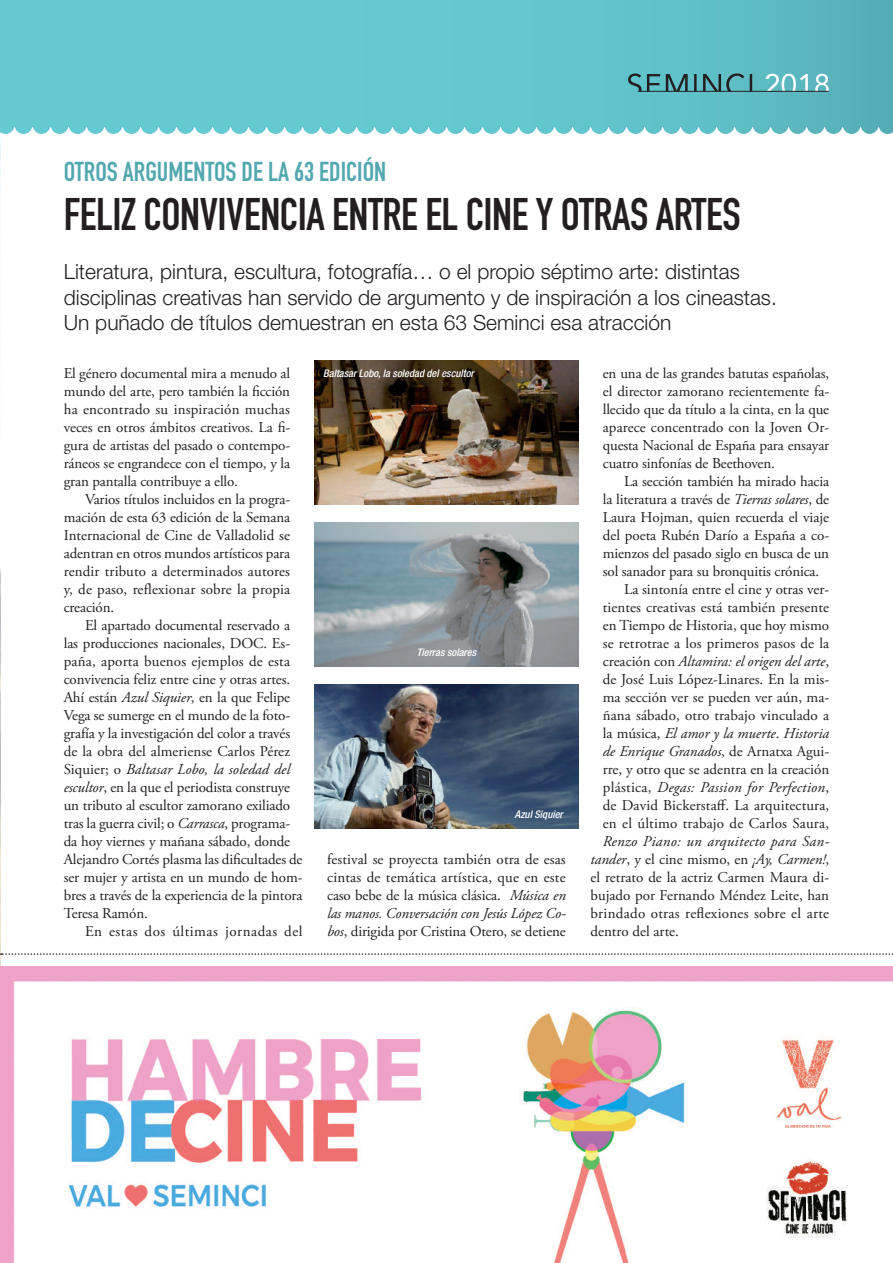
<style>
.page{position:relative;width:893px;height:1263px;background:#fff}
.page>*{position:absolute;margin:0;border:0;box-sizing:border-box;transform-origin:0 0}
.t1{font:45px "DIN Engschrift Std";letter-spacing:-.01em;color:#231f20}
.t2{font:27px "DIN Engschrift Std";color:#52a8af}
.t3{font:300 21px/25.2px "Helvetica Neue LT Std";color:#231f20}
.t4{font:15px/18px "Adobe Garamond Pro";letter-spacing:-.01em;color:#231f20;text-align:justify}
.t5{font:italic 15px "Adobe Garamond Pro";color:#231f20}
.t6{font:15px "Adobe Garamond Pro";letter-spacing:.01em;color:#231f20}
.t7{font:italic 15px "Adobe Garamond Pro";letter-spacing:.02em;color:#231f20}
.t8{font:15px "Adobe Garamond Pro";letter-spacing:.015em;color:#231f20}
.t9{font:15px "Adobe Garamond Pro";letter-spacing:.035em;color:#231f20}
.t10{font:italic 500 condensed 10.5px "Helvetica Neue LT Std";color:#fff}
.s1{font-style:italic}
.s2{font-style:normal}
</style>
<div class="page">
<img style="left:0;top:126px;width:1px;height:841px">
<div style="left:0;top:0;width:893px;height:126px;background:linear-gradient(to right,#67cfd6,#5bb9c1)"></div>
<svg style="left:766px;top:74px;width:63px;height:17px"></svg>
<svg style="left:628px;top:73px;width:124px;height:18px;background:#4d9197"></svg>
<hr style="left:638px;top:91px;width:191px;height:1px;background:#231f20">
<svg style="left:177px;top:125px;width:716px;height:9px"></svg>
<img style="left:315px;top:360px;width:263px;height:144px">
<img style="left:315px;top:522px;width:263px;height:144px">
<img style="left:315px;top:684px;width:263px;height:144px">
<img style="left:0;top:967px;width:893px;height:296px">
<svg style="left:1px;top:953px;width:892px;height:2px"></svg>
<h2 class="t2" style="left:64px;top:156px;width:324px">OTROS ARGUMENTOS DE LA 63 EDICIÓN</h2>
<h1 class="t1" style="left:64px;top:188px;width:678px">FELIZ CONVIVENCIA ENTRE EL CINE Y OTRAS ARTES</h1>
<h3 class="t3" style="left:64px;top:259px;width:714px">Literatura, pintura, escultura, fotografía… o el propio séptimo arte: distintas disciplinas creativas han servido de argumento y de inspiración a los cineastas.<br>Un puñado de títulos demuestran en esta 63 Seminci esa atracción</h3>
<p class="t4" style="left:64px;top:365px;width:228px">El género documental mira a menudo al mundo del arte, pero también la ficción ha encontrado su inspiración muchas veces en otros ámbitos creativos. La fi&shy;gura de artistas del pasado o contempo&shy;ráneos se engrandece con el tiempo, y la gran pantalla contribuye a ello.</p>
<p class="t4" style="left:64px;top:491px;width:228px;text-indent:21px">Varios títulos incluidos en la progra&shy;mación de esta 63 edición de la Semana Internacional de Cine de Valladolid se adentran en otros mundos artísticos para rendir tributo a determinados autores y, de paso, reflexionar sobre la propia creación.</p>
<p class="t4" style="left:64px;top:617px;width:240px;text-align:left;text-indent:21px">El apartado documental reservado a las producciones nacionales, DOC. Es&shy;paña, aporta buenos ejemplos de esta convivencia feliz entre cine y otras artes.<br>Ahí están <span class="s1">Azul Siquier</span>, en la que Felipe Vega se sumerge en el mundo de la foto&shy;grafía y la investigación del color a través de la obra del almeriense Carlos Pérez Siquier; o <span class="s1">Baltasar Lobo, la soledad del escultor</span>, en la que el periodista construye un tributo al escultor zamorano exiliado tras la guerra civil; o <span class="s1">Carrasca</span>, programa&shy;da hoy viernes y mañana sábado, donde Alejandro Cortés plasma las dificultades de ser mujer y artista en un mundo de hom&shy;bres a través de la experiencia de la pintora Teresa Ramón.</p>
<p class="t9" style="left:85px;top:922px;width:219px">En estas dos últimas jornadas del</p>
<p class="t10" style="left:323px;top:367px;width:152px">Baltasar Lobo, la soledad del escultor</p>
<p class="t10" style="left:417px;top:646px;width:61px">Tierras solares</p>
<p class="t10" style="left:515px;top:808px;width:50px">Azul Siquier</p>
<p class="t4" style="left:327px;top:851px;width:240px">festival se proyecta también otra de esas cintas de temática artística, que en este caso bebe de la música clásica. <span class="s1">Música en las manos. Conversación con Jesús López Co&shy;bos</span>, dirigida por Cristina Otero, se detiene</p>
<p class="t4" style="left:603px;top:365px;width:228px">en una de las grandes batutas españolas, el director zamorano recientemente fa&shy;llecido que da título a la cinta, en la que aparece concentrado con la Joven Or&shy;questa Nacional de España para ensayar cuatro sinfonías de Beethoven.</p>
<p class="t4" style="left:624px;top:473px;width:207px">La sección también ha mirado hacia</p>
<p class="t4" style="left:603px;top:491px;width:228px">la literatura a través de <span class="s1">Tierras solares</span>, de</p>
<p class="t4" style="left:603px;top:509px;width:228px">Laura Hojman, quien recuerda el viaje</p>
<p class="t4" style="left:603px;top:527px;width:228px">del poeta Rubén Darío a España a co-</p>
<p class="t4" style="left:603px;top:545px;width:228px">mienzos del pasado siglo en busca de un</p>
<p class="t4" style="left:603px;top:563px;width:218px">sol sanador para su bronquitis crónica.</p>
<p class="t4" style="left:624px;top:581px;width:207px">La sintonía entre el cine y otras ver-</p>
<p class="t4" style="left:603px;top:599px;width:228px">tientes creativas está también presente</p>
<p class="t4" style="left:603px;top:617px;width:228px">en Tiempo de Historia, que hoy mismo</p>
<p class="t6" style="left:603px;top:634px;width:228px">se retrotrae a los primeros pasos de la</p>
<p class="t5" style="left:603px;top:652px;width:228px"><span class="s2">creación con</span> Altamira: el origen del arte<span class="s2">,</span></p>
<p class="t4" style="left:603px;top:671px;width:228px">de José Luis López-Linares. En la mis-</p>
<p class="t4" style="left:603px;top:689px;width:228px">ma sección ver se pueden ver aún, ma-</p>
<p class="t4" style="left:603px;top:707px;width:228px">ñana sábado, otro trabajo vinculado a</p>
<p class="t5" style="left:603px;top:724px;width:228px"><span class="s2">la música,</span> El amor y la muerte<span class="s2">.</span> Historia</p>
<p class="t5" style="left:603px;top:742px;width:228px">de Enrique Granados<span class="s2">, de Arnatxa Agui-</span></p>
<p class="t4" style="left:603px;top:761px;width:228px">rre, y otro que se adentra en la creación</p>
<p class="t7" style="left:603px;top:778px;width:228px"><span class="s2">plástica,</span> Degas: Passion for Perfection<span class="s2">,</span></p>
<p class="t6" style="left:603px;top:796px;width:228px">de David Bickerstaff. La arquitectura,</p>
<p class="t8" style="left:603px;top:814px;width:228px">en el último trabajo de Carlos Saura,</p>
<p class="t4" style="left:590px;top:833px;width:240px;text-indent:12px"><span class="s1">Renzo Piano: un arquitecto para San&shy;tander</span>, y el cine mismo, en <span class="s1">¡Ay, Carmen!</span>, el retrato de la actriz Carmen Maura di&shy;bujado por Fernando Méndez Leite, han brindado otras reflexiones sobre el arte dentro del arte.</p>
</div>
